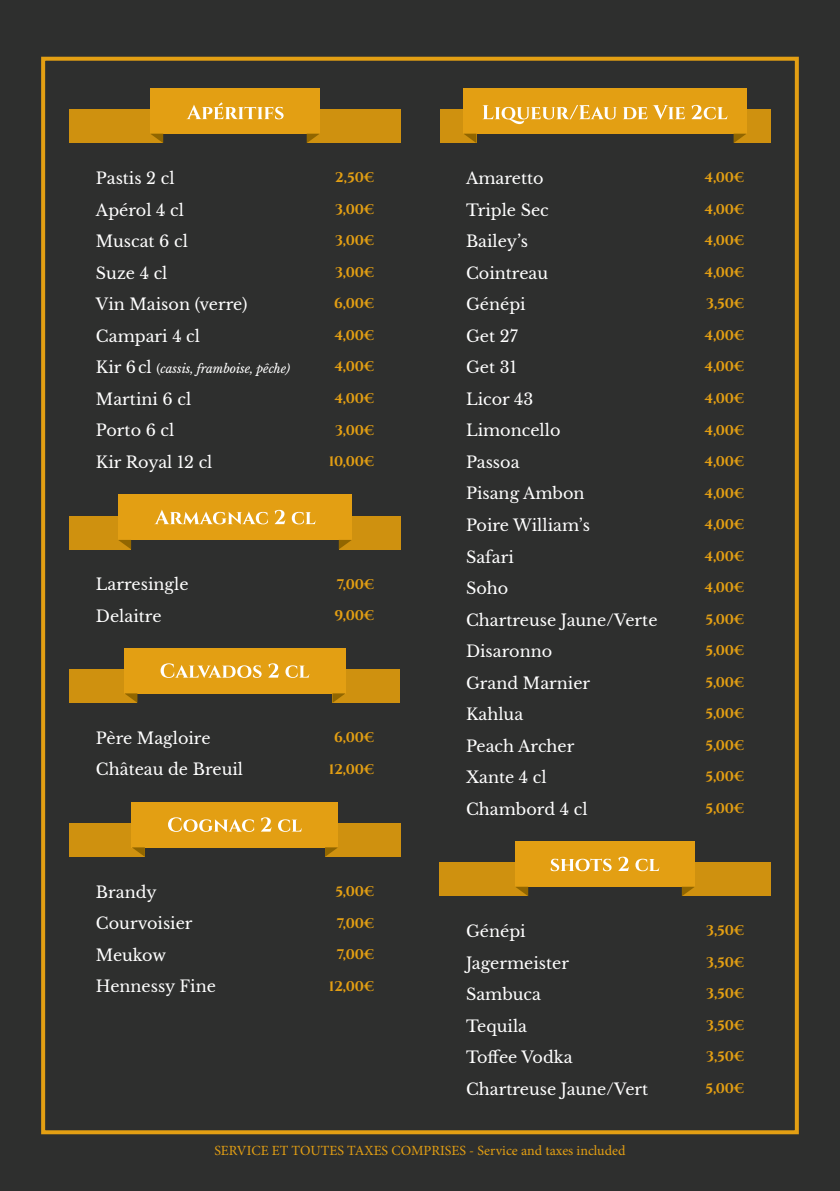
<style>
.page{position:relative;width:840px;height:1191px;background:#fff}
.page>*{position:absolute;margin:0;border:0;box-sizing:border-box;transform-origin:0 0}
.t1{font:16px "Libre Baskerville";color:#fff}
.t2{font:700 14px "Cinzel";letter-spacing:-.005em;color:#e39f13}
.t3{font:14px "Minion Pro";color:#e39f13}
.t4{font:italic 12px "Libre Baskerville";color:#fff}
.s1{font-style:normal;font-size:16px}
.s2{font-style:normal}
</style>
<div class="page">
<div style="left:0;top:0;width:839px;height:1191px;background:#2e2f2e"></div>
<div style="left:41px;top:57px;width:757px;height:1077px;border:4px solid #e39f13"></div>
<div style="left:69px;top:110px;width:94px;height:33px;background:#cf910f"></div>
<div style="left:306px;top:110px;width:94px;height:33px;background:#cf910f"></div>
<div style="left:150px;top:88px;width:169px;height:46px;background:#e39f13"></div>
<svg style="left:151px;top:134px;width:12px;height:9px"></svg>
<svg style="left:306px;top:134px;width:13px;height:9px"></svg>
<svg style="left:186px;top:102px;width:97px;height:17px"></svg>
<div style="left:439px;top:110px;width:37px;height:33px;background:#cf910f"></div>
<div style="left:733px;top:110px;width:37px;height:33px;background:#cf910f"></div>
<div style="left:463px;top:88px;width:283px;height:46px;background:#e39f13"></div>
<svg style="left:464px;top:134px;width:12px;height:9px"></svg>
<svg style="left:733px;top:134px;width:13px;height:9px"></svg>
<svg style="left:482px;top:105px;width:245px;height:19px"></svg>
<div style="left:439px;top:862px;width:89px;height:34px;background:#cf910f"></div>
<div style="left:681px;top:862px;width:89px;height:34px;background:#cf910f"></div>
<div style="left:515px;top:841px;width:179px;height:45px;background:#e39f13"></div>
<svg style="left:516px;top:887px;width:12px;height:9px"></svg>
<svg style="left:681px;top:886px;width:13px;height:10px"></svg>
<svg style="left:550px;top:856px;width:109px;height:15px"></svg>
<div style="left:69px;top:516px;width:62px;height:33px;background:#cf910f"></div>
<div style="left:338px;top:516px;width:62px;height:33px;background:#cf910f"></div>
<div style="left:118px;top:494px;width:233px;height:46px;background:#e39f13"></div>
<svg style="left:118px;top:540px;width:13px;height:9px"></svg>
<svg style="left:338px;top:540px;width:13px;height:9px"></svg>
<svg style="left:154px;top:510px;width:161px;height:14px"></svg>
<div style="left:69px;top:669px;width:68px;height:34px;background:#cf910f"></div>
<div style="left:332px;top:669px;width:68px;height:34px;background:#cf910f"></div>
<div style="left:124px;top:648px;width:221px;height:45px;background:#e39f13"></div>
<svg style="left:125px;top:693px;width:12px;height:10px"></svg>
<svg style="left:332px;top:693px;width:13px;height:10px"></svg>
<svg style="left:160px;top:663px;width:149px;height:15px"></svg>
<div style="left:69px;top:823px;width:76px;height:34px;background:#cf910f"></div>
<div style="left:325px;top:823px;width:75px;height:34px;background:#cf910f"></div>
<div style="left:132px;top:802px;width:206px;height:45px;background:#e39f13"></div>
<svg style="left:132px;top:847px;width:13px;height:10px"></svg>
<svg style="left:325px;top:847px;width:13px;height:10px"></svg>
<svg style="left:168px;top:817px;width:134px;height:15px"></svg>
<p class="t1" style="left:96px;top:169px;width:80px">Pastis 2 cl</p>
<p class="t2" style="left:335px;top:169px;width:40px">2,50€</p>
<p class="t1" style="left:96px;top:200px;width:89px">Apérol 4 cl</p>
<p class="t2" style="left:335px;top:201px;width:40px">3,00€</p>
<p class="t1" style="left:96px;top:232px;width:93px">Muscat 6 cl</p>
<p class="t2" style="left:335px;top:232px;width:40px">3,00€</p>
<p class="t1" style="left:96px;top:263px;width:73px">Suze 4 cl</p>
<p class="t2" style="left:335px;top:264px;width:40px">3,00€</p>
<p class="t1" style="left:96px;top:295px;width:153px">Vin Maison (verre)</p>
<p class="t2" style="left:334px;top:295px;width:41px">6,00€</p>
<p class="t1" style="left:96px;top:326px;width:106px">Campari 4 cl</p>
<p class="t2" style="left:334px;top:327px;width:41px">4,00€</p>
<p class="t4" style="left:96px;top:362px;width:195px"><span class="s1">Kir 6cl</span> <span class="s2">(</span>cassis, framboise, pêche)</p>
<p class="t2" style="left:334px;top:358px;width:41px">4,00€</p>
<p class="t1" style="left:96px;top:389px;width:97px">Martini 6 cl</p>
<p class="t2" style="left:334px;top:390px;width:41px">4,00€</p>
<p class="t1" style="left:96px;top:421px;width:80px">Porto 6 cl</p>
<p class="t2" style="left:335px;top:421px;width:40px">3,00€</p>
<p class="t1" style="left:96px;top:452px;width:118px">Kir Royal 12 cl</p>
<p class="t2" style="left:328px;top:453px;width:47px">10,00€</p>
<p class="t1" style="left:96px;top:575px;width:94px">Larresingle</p>
<p class="t2" style="left:336px;top:575px;width:39px">7,00€</p>
<p class="t1" style="left:96px;top:606px;width:67px">Delaitre</p>
<p class="t2" style="left:334px;top:607px;width:41px">9,00€</p>
<p class="t1" style="left:96px;top:728px;width:116px">Père Magloire</p>
<p class="t2" style="left:334px;top:729px;width:41px">6,00€</p>
<p class="t1" style="left:96px;top:760px;width:148px">Château de Breuil</p>
<p class="t2" style="left:328px;top:760px;width:47px">12,00€</p>
<p class="t1" style="left:96px;top:882px;width:62px">Brandy</p>
<p class="t2" style="left:335px;top:882px;width:40px">5,00€</p>
<p class="t1" style="left:96px;top:914px;width:98px">Courvoisier</p>
<p class="t2" style="left:336px;top:914px;width:39px">7,00€</p>
<p class="t1" style="left:96px;top:945px;width:71px">Meukow</p>
<p class="t2" style="left:336px;top:945px;width:39px">7,00€</p>
<p class="t1" style="left:96px;top:977px;width:121px">Hennessy Fine</p>
<p class="t2" style="left:328px;top:977px;width:47px">12,00€</p>
<p class="t1" style="left:466px;top:169px;width:79px">Amaretto</p>
<p class="t2" style="left:704px;top:169px;width:41px">4,00€</p>
<p class="t1" style="left:466px;top:200px;width:84px">Triple Sec</p>
<p class="t2" style="left:704px;top:201px;width:41px">4,00€</p>
<p class="t1" style="left:466px;top:232px;width:64px">Bailey’s</p>
<p class="t2" style="left:704px;top:232px;width:41px">4,00€</p>
<p class="t1" style="left:466px;top:263px;width:84px">Cointreau</p>
<p class="t2" style="left:704px;top:264px;width:41px">4,00€</p>
<p class="t1" style="left:466px;top:295px;width:61px">Génépi</p>
<p class="t2" style="left:706px;top:295px;width:39px">3,50€</p>
<p class="t1" style="left:466px;top:326px;width:53px">Get 27</p>
<p class="t2" style="left:704px;top:327px;width:41px">4,00€</p>
<p class="t1" style="left:466px;top:358px;width:52px">Get 31</p>
<p class="t2" style="left:704px;top:358px;width:41px">4,00€</p>
<p class="t1" style="left:466px;top:389px;width:69px">Licor 43</p>
<p class="t2" style="left:704px;top:390px;width:41px">4,00€</p>
<p class="t1" style="left:466px;top:421px;width:96px">Limoncello</p>
<p class="t2" style="left:704px;top:421px;width:41px">4,00€</p>
<p class="t1" style="left:466px;top:452px;width:55px">Passoa</p>
<p class="t2" style="left:704px;top:453px;width:41px">4,00€</p>
<p class="t1" style="left:466px;top:484px;width:120px">Pisang Ambon</p>
<p class="t2" style="left:704px;top:484px;width:41px">4,00€</p>
<p class="t1" style="left:466px;top:515px;width:125px">Poire William’s</p>
<p class="t2" style="left:704px;top:516px;width:41px">4,00€</p>
<p class="t1" style="left:466px;top:547px;width:49px">Safari</p>
<p class="t2" style="left:704px;top:547px;width:41px">4,00€</p>
<p class="t1" style="left:466px;top:578px;width:44px">Soho</p>
<p class="t2" style="left:704px;top:579px;width:41px">4,00€</p>
<p class="t1" style="left:466px;top:610px;width:193px">Chartreuse Jaune/Verte</p>
<p class="t2" style="left:705px;top:610px;width:40px">5,00€</p>
<p class="t1" style="left:466px;top:641px;width:88px">Disaronno</p>
<p class="t2" style="left:705px;top:642px;width:40px">5,00€</p>
<p class="t1" style="left:466px;top:673px;width:126px">Grand Marnier</p>
<p class="t2" style="left:705px;top:673px;width:40px">5,00€</p>
<p class="t1" style="left:466px;top:704px;width:59px">Kahlua</p>
<p class="t2" style="left:705px;top:705px;width:40px">5,00€</p>
<p class="t1" style="left:466px;top:736px;width:110px">Peach Archer</p>
<p class="t2" style="left:705px;top:736px;width:40px">5,00€</p>
<p class="t1" style="left:466px;top:767px;width:82px">Xante 4 cl</p>
<p class="t2" style="left:705px;top:768px;width:40px">5,00€</p>
<p class="t1" style="left:466px;top:799px;width:123px">Chambord 4 cl</p>
<p class="t2" style="left:705px;top:799px;width:40px">5,00€</p>
<p class="t1" style="left:466px;top:921px;width:61px">Génépi</p>
<p class="t2" style="left:706px;top:922px;width:39px">3,50€</p>
<p class="t1" style="left:466px;top:953px;width:104px">Jagermeister</p>
<p class="t2" style="left:706px;top:953px;width:39px">3,50€</p>
<p class="t1" style="left:466px;top:984px;width:76px">Sambuca</p>
<p class="t2" style="left:706px;top:985px;width:39px">3,50€</p>
<p class="t1" style="left:466px;top:1016px;width:62px">Tequila</p>
<p class="t2" style="left:706px;top:1016px;width:39px">3,50€</p>
<p class="t1" style="left:466px;top:1047px;width:108px">Toffee Vodka</p>
<p class="t2" style="left:706px;top:1048px;width:39px">3,50€</p>
<p class="t1" style="left:466px;top:1079px;width:184px">Chartreuse Jaune/Vert</p>
<p class="t2" style="left:705px;top:1079px;width:40px">5,00€</p>
<p class="t3" style="left:214px;top:1140px;width:412px">SERVICE ET TOUTES TAXES COMPRISES - Service and taxes included</p>
</div>
